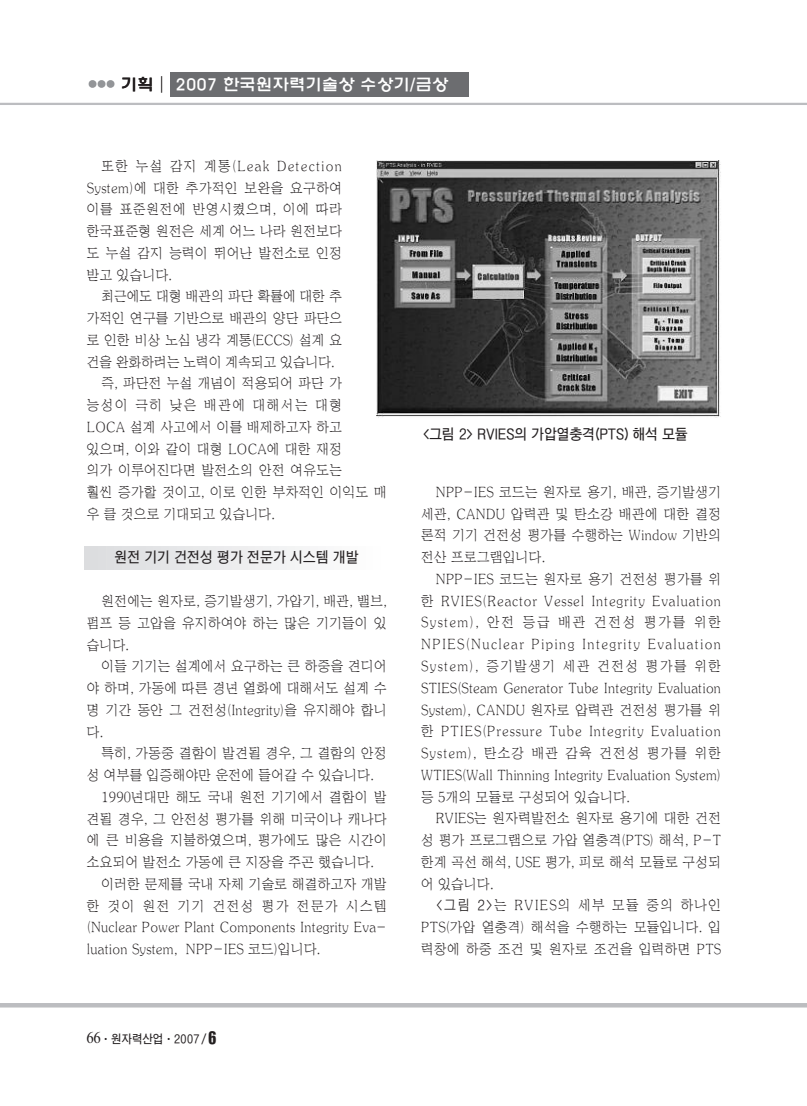
<style>
.page{position:relative;width:807px;height:1106px;background:#fff}
.page>*{position:absolute;margin:0;border:0;box-sizing:border-box;transform-origin:0 0}
.t1{font:500 16.5px "HY Wul Nun";color:#fff}
.t2{font:14.7px/21.8px "HY Sin Mun Myeong Jo";letter-spacing:-.015em;color:#231f20;text-align:justify;scale:.9 1}
.t3{font:14.7px "HY Sin Mun Myeong Jo";letter-spacing:-.035em;color:#231f20;scale:.9 1}
.t4{font:700 14.7px "HY Go Thic";letter-spacing:-.03em;color:#231f20;scale:.9 1}
.t5{font:14.7px "HY Sin Mun Myeong Jo";letter-spacing:.065em;color:#231f20;scale:.9 1}
.t6{font:14.7px "HY Sin Mun Myeong Jo";letter-spacing:.07em;color:#231f20;scale:.9 1}
.t7{font:700 12px "HY Go Thic";letter-spacing:-.03em;color:#231f20;scale:.9 1}
.t8{font:500 9px "HY Wul Nun";color:#939598}
.s1{font-size:16.5px;color:#231f20}
.s2{font-family:"Times New Roman";font-weight:400;font-size:16.5px}
.s3{font-family:"HY Head Line";font-size:15px}
.s4{font-family:"HY Go Thic";font-weight:500}
</style>
<div class="page">
<hr style="left:0;top:103px;width:807px;height:2px;background:#bcbdc0">
<hr style="left:0;top:1003px;width:807px;height:4px;background:#bcbdc0">
<hr style="left:86px;top:546px;width:2px;height:23px;background:#dcdddf">
<hr style="left:94px;top:546px;width:2px;height:23px;background:#dcdddf">
<hr style="left:101px;top:546px;width:3px;height:23px;background:#dddee0">
<hr style="left:109px;top:546px;width:3px;height:23px;background:#dedfe1">
<hr style="left:117px;top:546px;width:2px;height:23px;background:#dfe0e2">
<hr style="left:125px;top:546px;width:2px;height:23px;background:#e0e1e3">
<hr style="left:133px;top:546px;width:2px;height:23px;background:#e1e2e4">
<hr style="left:141px;top:546px;width:2px;height:23px;background:#e1e2e4">
<hr style="left:148px;top:546px;width:3px;height:23px;background:#e2e3e5">
<hr style="left:156px;top:546px;width:3px;height:23px;background:#e3e4e6">
<hr style="left:164px;top:546px;width:3px;height:23px;background:#e4e5e7">
<hr style="left:172px;top:546px;width:2px;height:23px;background:#e5e6e8">
<hr style="left:180px;top:546px;width:2px;height:23px;background:#e6e7e9">
<hr style="left:188px;top:546px;width:2px;height:23px;background:#e7e8e9">
<hr style="left:195px;top:546px;width:3px;height:23px;background:#e8e9ea">
<hr style="left:203px;top:546px;width:3px;height:23px;background:#e9eaeb">
<hr style="left:211px;top:546px;width:3px;height:23px;background:#eaebec">
<hr style="left:219px;top:546px;width:2px;height:23px;background:#ebebed">
<hr style="left:227px;top:546px;width:2px;height:23px;background:#ececee">
<hr style="left:235px;top:546px;width:2px;height:23px;background:#ededee">
<hr style="left:243px;top:546px;width:2px;height:23px;background:#eeeeef">
<hr style="left:250px;top:546px;width:3px;height:23px;background:#efeff0">
<hr style="left:258px;top:546px;width:3px;height:23px;background:#f0f0f1">
<hr style="left:266px;top:546px;width:3px;height:23px;background:#f0f1f2">
<hr style="left:274px;top:546px;width:2px;height:23px;background:#f1f2f3">
<hr style="left:282px;top:546px;width:2px;height:23px;background:#f2f3f4">
<hr style="left:290px;top:546px;width:2px;height:23px;background:#f3f4f4">
<hr style="left:297px;top:546px;width:3px;height:23px;background:#f4f5f5">
<hr style="left:305px;top:546px;width:3px;height:23px;background:#f5f5f6">
<hr style="left:313px;top:546px;width:3px;height:23px;background:#f6f6f7">
<hr style="left:321px;top:546px;width:2px;height:23px;background:#f7f7f8">
<hr style="left:329px;top:546px;width:2px;height:23px;background:#f8f8f9">
<hr style="left:337px;top:546px;width:2px;height:23px;background:#f9f9f9">
<hr style="left:345px;top:546px;width:2px;height:23px;background:#fafafa">
<hr style="left:352px;top:546px;width:3px;height:23px;background:#fbfbfb">
<img style="left:377px;top:160px;width:344px;height:258px">
<div style="left:170px;top:72px;width:298px;height:25px;background:#6c6d70"></div>
<p class="t8" style="left:88px;top:80px;width:83px">●●● <span class="s1">기획│</span></p>
<p class="t1" style="left:415px;top:78px;width:18px">은</p>
<p class="t1" style="left:176px;top:78px;width:274px">2007 한국원자력기술상 수상기/금상</p>
<p class="t2" style="left:87px;top:156px;width:286px;text-indent:15px">또한 누설 감지 계통(Leak Detection System)에 대한 추가적인 보완을 요구하여 이를 표준원전에 반영시켰으며, 이에 따라 한국표준형 원전은 세계 어느 나라 원전보다 도 누설 감지 능력이 뛰어난 발전소로 인정 받고 있습니다.</p>
<p class="t3" style="left:101px;top:290px;width:269px">최근에도 대형 배관의 파단 확률에 대한 추</p>
<p class="t3" style="left:87px;top:312px;width:286px">가적인 연구를 기반으로 배관의 양단 파단으</p>
<p class="t3" style="left:87px;top:334px;width:286px">로 인한 비상 노심 냉각 계통(ECCS) 설계 요</p>
<p class="t3" style="left:87px;top:355px;width:277px">건을 완화하려는 노력이 계속되고 있습니다.</p>
<p class="t2" style="left:101px;top:374px;width:269px">즉, 파단전 누설 개념이 적용되어 파단 가</p>
<p class="t6" style="left:87px;top:399px;width:286px">능성이 극히 낮은 배관에 대해서는 대형</p>
<p class="t2" style="left:87px;top:417px;width:286px">LOCA 설계 사고에서 이를 배제하고자 하고</p>
<p class="t2" style="left:87px;top:439px;width:286px">있으며, 이와 같이 대형 LOCA에 대한 재정</p>
<p class="t2" style="left:87px;top:461px;width:286px">의가 이루어진다면 발전소의 안전 여유도는</p>
<p class="t2" style="left:87px;top:483px;width:335px">훨씬 증가할 것이고, 이로 인한 부차적인 이익도 매</p>
<p class="t2" style="left:87px;top:504px;width:211px">우 클 것으로 기대되고 있습니다.</p>
<p class="t4" style="left:114px;top:551px;width:273px">원전 기기 건전성 평가 전문가 시스템 개발</p>
<p class="t2" style="left:87px;top:591px;width:335px;text-indent:15px">원전에는 원자로, 증기발생기, 가압기, 배관, 밸브, 펌프 등 고압을 유지하여야 하는 많은 기기들이 있 습니다.</p>
<p class="t2" style="left:87px;top:657px;width:335px;text-indent:15px">이들 기기는 설계에서 요구하는 큰 하중을 견디어 야 하며, 가동에 따른 경년 열화에 대해서도 설계 수 명 기간 동안 그 건전성(Integrity)을 유지해야 합니 다.</p>
<p class="t2" style="left:101px;top:744px;width:319px">특히, 가동중 결함이 발견될 경우, 그 결함의 안정</p>
<p class="t2" style="left:87px;top:765px;width:321px">성 여부를 입증해야만 운전에 들어갈 수 있습니다.</p>
<p class="t2" style="left:101px;top:787px;width:319px">1990년대만 해도 국내 원전 기기에서 결함이 발</p>
<p class="t2" style="left:87px;top:809px;width:335px">견될 경우, 그 안전성 평가를 위해 미국이나 캐나다</p>
<p class="t2" style="left:87px;top:831px;width:335px">에 큰 비용을 지불하였으며, 평가에도 많은 시간이</p>
<p class="t2" style="left:87px;top:852px;width:321px">소요되어 발전소 가동에 큰 지장을 주곤 했습니다.</p>
<p class="t2" style="left:101px;top:874px;width:319px">이러한 문제를 국내 자체 기술로 해결하고자 개발</p>
<p class="t5" style="left:87px;top:899px;width:335px">한 것이 원전 기기 건전성 평가 전문가 시스템</p>
<p class="t2" style="left:87px;top:918px;width:335px">(Nuclear Power Plant Components Integrity Eva-</p>
<p class="t2" style="left:87px;top:939px;width:261px">luation System, NPP-IES 코드)입니다.</p>
<p class="t7" style="left:87px;top:1034px;width:146px"><span class="s2">66</span>ㆍ원자력산업ㆍ2007 / <span class="s3">6</span></p>
<p class="t4" style="left:422px;top:428px;width:296px">&lt;그림 2&gt; RVIES의 가압열충격(PTS) 해석 모듈</p>
<p class="t2" style="left:421px;top:482px;width:335px;text-indent:15px">NPP-IES 코드는 원자로 용기, 배관, 증기발생기 세관, CANDU 압력관 및 탄소강 배관에 대한 결정 론적 기기 건전성 평가를 수행하는 Window 기반의 전산 프로그램입니다.</p>
<p class="t2" style="left:421px;top:569px;width:335px;text-indent:15px">NPP-IES 코드는 원자로 용기 건전성 평가를 위 한 RVIES(Reactor Vessel Integrity Evaluation System), 안전 등급 배관 건전성 평가를 위한 NPIES(Nuclear Piping Integrity Evaluation System), 증기발생기 세관 건전성 평가를 위한 STIES(Steam Generator Tube Integrity Evaluation System), CANDU 원자로 압력관 건전성 평가를 위 한 PTIES(Pressure Tube Integrity Evaluation System), 탄소강 배관 감육 건전성 평가를 위한 WTIES(Wall Thinning Integrity Evaluation System) 등 5개의 모듈로 구성되어 있습니다.</p>
<p class="t2" style="left:421px;top:809px;width:335px;text-indent:15px">RVIES는 원자력발전소 원자로 용기에 대한 건전 성 평가 프로그램으로 가압 열충격(PTS) 해석, P-T 한계 곡선 해석, USE 평가, 피로 해석 모듈로 구성되 어 있습니다.</p>
<p class="t2" style="left:421px;top:896px;width:335px;text-indent:15px"><span class="s4">&lt;그림 2&gt;</span>는 RVIES의 세부 모듈 중의 하나인 PTS(가압 열충격) 해석을 수행하는 모듈입니다. 입 력창에 하중 조건 및 원자로 조건을 입력하면 PTS</p>
</div>
